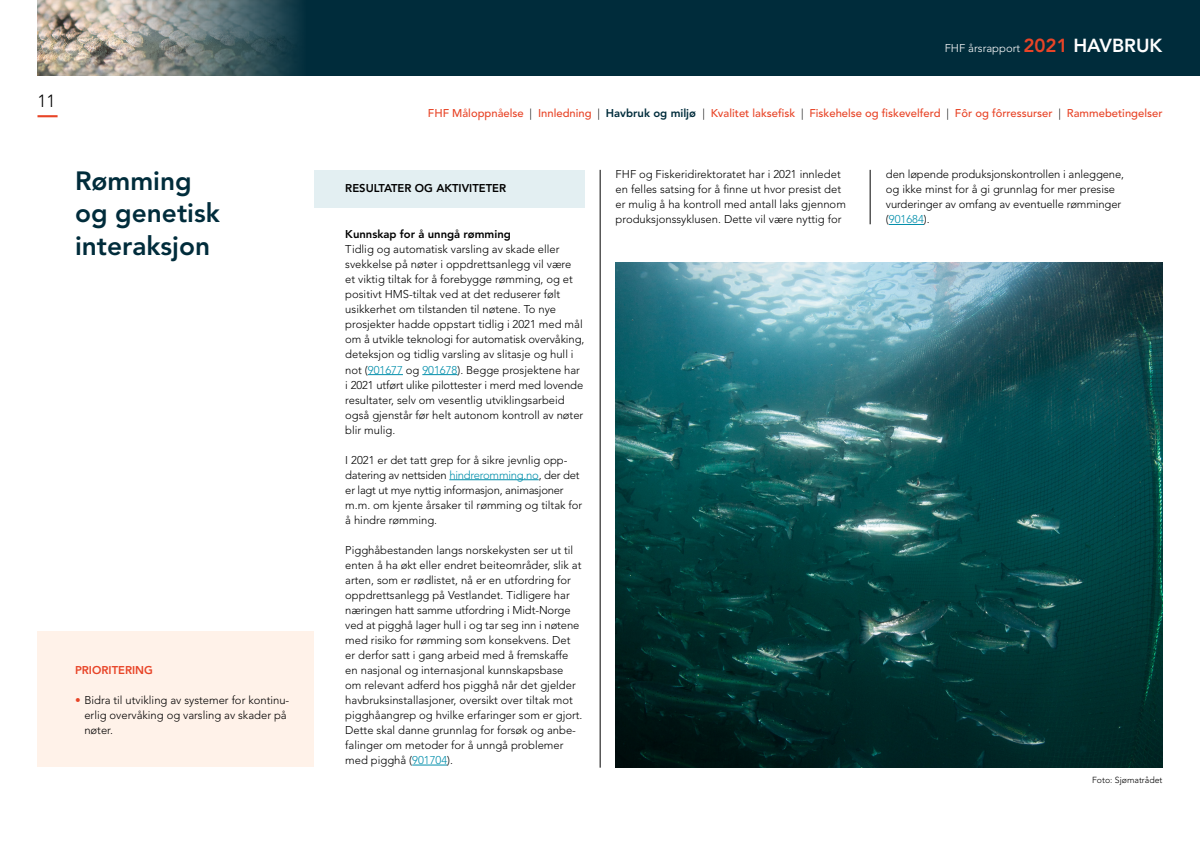
<style>
.page{position:relative;width:1200px;height:849px;background:#fff}
.page>*{position:absolute;margin:0;border:0;box-sizing:border-box;transform-origin:0 0}
.FHF_Brødtekst{font:800 26.25px "Avenir LT";color:#002c3b}
.t1{font:300 17.5px "Avenir LT";color:#000}
.FHF_Brødtekst-2{font:300 11.25px/15px "Avenir LT";color:#000}
.FHF_Brødtekst-3{font:300 11.25px/15px "Avenir LT";letter-spacing:-.02em;color:#000}
.FHF_Ingress{font:500 11.25px "Avenir LT";color:#e84427}
.FHF_Brødtekst-4{font:800 11.25px "Avenir LT";color:#000}
.FHF_Ingress-2{font:300 11.25px "Avenir LT";color:#fff}
.FHF_Brødtekst-5{font:800 11.25px "Avenir LT";color:#e84427}
.FHF_Brødtekst-6{font:300 8.75px "Avenir LT";color:#000}
.s1{color:#e84427}
.s2{font-weight:800;font-size:18.75px;color:#e84427}
.s3{font-weight:800;font-size:18.75px}
.s4{font-weight:300;color:#000}
.s5{font-weight:800;color:#002c3b}
.s6{color:#008eaa}
</style>
<div class="page">
<hr style="left:38px;top:115px;width:20px;height:2px;background:#e84427">
<div style="left:314px;top:170px;width:270px;height:37px;background:#e3eff2"></div>
<div style="left:38px;top:630px;width:276px;height:136px;background:#ffefe4"></div>
<hr style="left:368px;top:374px;width:35px;height:1px;background:#008eaa">
<hr style="left:422px;top:374px;width:35px;height:1px;background:#008eaa">
<hr style="left:449px;top:479px;width:90px;height:1px;background:#008eaa">
<hr style="left:412px;top:764px;width:35px;height:1px;background:#008eaa">
<hr style="left:889px;top:224px;width:35px;height:1px;background:#008eaa">
<hr style="left:600px;top:170px;width:1px;height:597px;background:#000">
<hr style="left:870px;top:170px;width:1px;height:54px;background:#000">
<div style="left:38px;top:0;width:1162px;height:75px;background:#002c3b"></div>
<img style="left:38px;top:0;width:261px;height:75px">
<img style="left:616px;top:262px;width:546px;height:505px">
<h2 class="t1" style="left:38px;top:91px;width:20px">11</h2>
<p class="FHF_Brødtekst" style="left:75px;top:165px;width:118px">Rømming</p>
<p class="FHF_Brødtekst" style="left:75px;top:197px;width:146px">og genetisk</p>
<p class="FHF_Brødtekst" style="left:75px;top:230px;width:137px">interaksjon</p>
<p class="FHF_Brødtekst-5" style="left:75px;top:662px;width:79px">PRIORITERING</p>
<p class="FHF_Brødtekst-2" style="left:84px;top:691px;width:207px;text-indent:-9px"><span class="s1">•</span> Bidra til utvikling av systemer for kontinu&shy;erlig overvåking og varsling av skader på nøter.</p>
<p class="FHF_Ingress-2" style="left:945px;top:41px;width:219px">FHF årsrapport <span class="s2">2021</span> <span class="s3">HAVBRUK</span></p>
<p class="FHF_Ingress" style="left:428px;top:107px;width:736px">FHF Måloppnåelse <span class="s4">|</span> Innledning <span class="s4">|</span> <span class="s5">Havbruk og miljø</span> <span class="s4">|</span> Kvalitet laksefisk <span class="s4">|</span> Fiskehelse og fiskevelferd <span class="s4">|</span> Fôr og fôrressurser <span class="s4">|</span> Rammebetingelser</p>
<p class="FHF_Brødtekst-4" style="left:345px;top:181px;width:162px">RESULTATER OG AKTIVITETER</p>
<p class="FHF_Brødtekst-4" style="left:345px;top:228px;width:167px">Kunnskap for å unngå rømming</p>
<p class="FHF_Brødtekst-2" style="left:345px;top:242px;width:228px">Tidlig og automatisk varsling av skade eller svekkelse på nøter i oppdrettsanlegg vil være</p>
<p class="FHF_Brødtekst-2" style="left:345px;top:272px;width:229px">et viktig tiltak for å forebygge rømming, og et positivt HMS-tiltak ved at det reduserer følt usikkerhet om tilstanden til nøtene. To nye</p>
<p class="FHF_Brødtekst-2" style="left:345px;top:317px;width:241px">prosjekter hadde oppstart tidlig i 2021 med mål om å utvikle teknologi for automatisk overvåking, deteksjon og tidlig varsling av slitasje og hull i not (<span class="s6">901677</span> og <span class="s6">901678</span>). Begge prosjektene har i 2021 utført ulike pilottester i merd med lovende resultater, selv om vesentlig utviklingsarbeid også gjenstår før helt autonom kontroll av nøter blir mulig.</p>
<p class="FHF_Brødtekst-2" style="left:345px;top:452px;width:224px">I 2021 er det tatt grep for å sikre jevnlig opp-</p>
<p class="FHF_Brødtekst-3" style="left:345px;top:467px;width:238px">datering av nettsiden <span class="s6">hindreromming.no</span>, der det er lagt ut mye nyttig informasjon, animasjoner m.m. om kjente årsaker til rømming og tiltak for å hindre rømming.</p>
<p class="FHF_Brødtekst-2" style="left:345px;top:542px;width:239px">Pigghåbestanden langs norskekysten ser ut til enten å ha økt eller endret beiteområder, slik at arten, som er rødlistet, nå er en utfordring for oppdrettsanlegg på Vestlandet. Tidligere har næringen hatt samme utfordring i Midt-Norge ved at pigghå lager hull i og tar seg inn i nøtene med risiko for rømming som konsekvens. Det er derfor satt i gang arbeid med å fremskaffe en nasjonal og internasjonal kunnskapsbase om relevant adferd hos pigghå når det gjelder havbruksinstallasjoner, oversikt over tiltak mot pigghåangrep og hvilke erfaringer som er gjort.<br>Dette skal danne grunnlag for forsøk og anbe&shy;falinger om metoder for å unngå problemer med pigghå (<span class="s6">901704</span>).</p>
<p class="FHF_Brødtekst-2" style="left:616px;top:167px;width:232px">FHF og Fiskeridirektoratet har i 2021 innledet en felles satsing for å finne ut hvor presist det er mulig å ha kontroll med antall laks gjennom produksjonssyklusen. Dette vil være nyttig for</p>
<p class="FHF_Brødtekst-2" style="left:886px;top:167px;width:240px">den løpende produksjonskontrollen i anleggene, og ikke minst for å gi grunnlag for mer presise vurderinger av omfang av eventuelle rømminger (<span class="s6">901684</span>).</p>
<p class="FHF_Brødtekst-6" style="left:1092px;top:774px;width:72px">Foto: Sjømatrådet</p>
</div>
